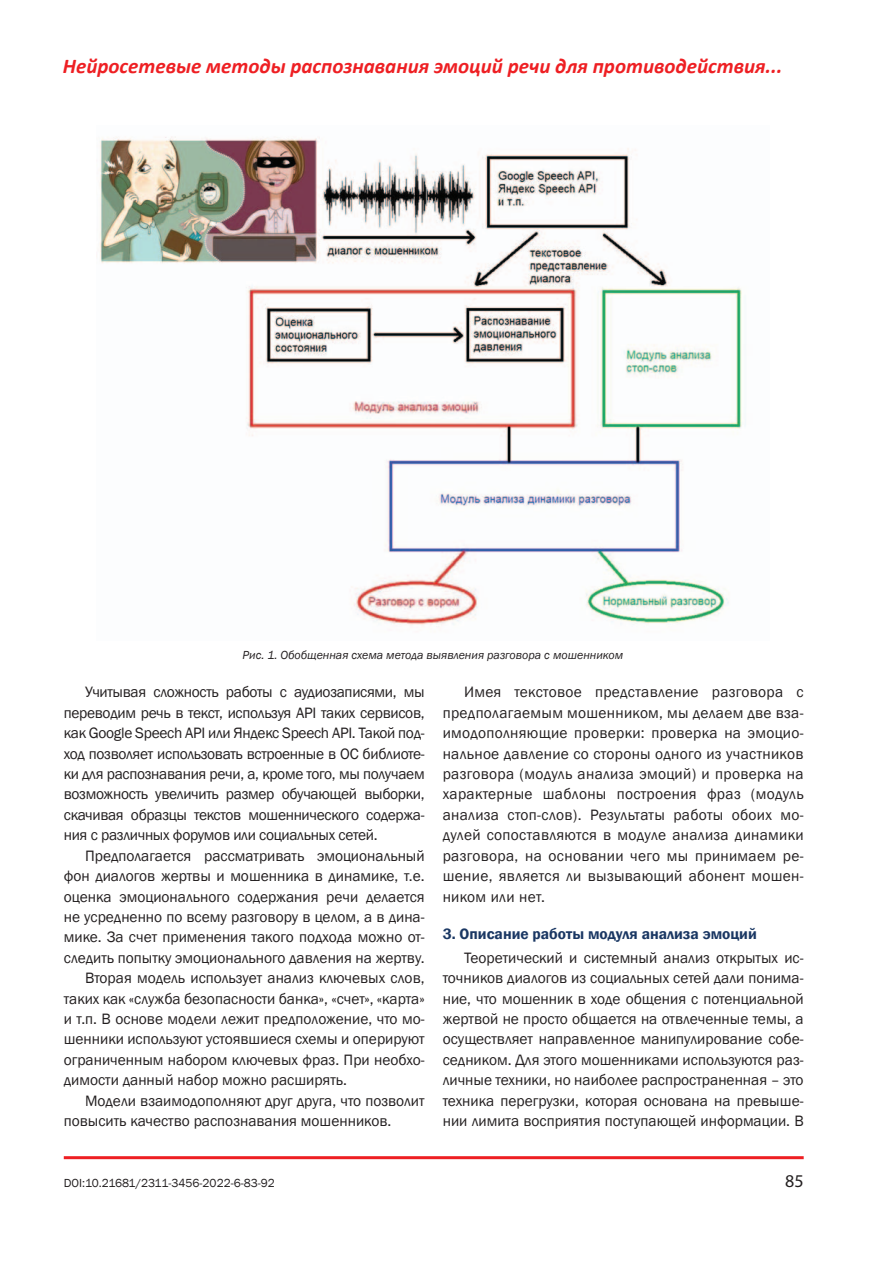
<style>
.page{position:relative;width:893px;height:1263px;background:#fff}
.page>*{position:absolute;margin:0;border:0;box-sizing:border-box;transform-origin:0 0}
.t1{font:italic 700 21px "Calibri";color:#ee1f23}
.t2{font:18px "Myriad Pro";color:#231f20}
.t3{font:15.45px/20.4px "Franklin Gothic";color:#231f20;text-align:justify}
.t4{font:600 15.45px "Franklin Gothic";color:#1a3763}
.t5{font:italic 12px "Franklin Gothic";color:#231f20}
.t6{font:12px "Franklin Gothic";color:#231f20}
</style>
<div class="page">
<hr style="left:64px;top:1156px;width:740px;height:3px;background:#ee1f23">
<img style="left:96px;top:136px;width:650px;height:490px">
<h1 class="t1" style="left:63px;top:53px;width:721px">Нейросетевые методы распознавания эмоций речи для противодействия...</h1>
<h1 class="t1" style="left:64px;top:52px;width:101px">УДК 004.94</h1>
<p class="t5" style="left:242px;top:647px;width:382px">Рис. 1. Обобщенная схема метода выявления разговора с мошенником</p>
<p class="t3" style="left:64px;top:682px;width:362px;text-indent:21px">Учитывая сложность работы с аудиозаписями, мы переводим речь в текст, используя API таких сервисов, как Google Speech API или Яндекс Speech API. Такой под&shy;ход позволяет использовать встроенные в ОС библиоте&shy;ки для распознавания речи, а, кроме того, мы получаем возможность увеличить размер обучающей выборки, скачивая образцы текстов мошеннического содержа&shy;ния с различных форумов или социальных сетей.</p>
<p class="t3" style="left:85px;top:846px;width:341px">Предполагается рассматривать эмоциональный</p>
<p class="t3" style="left:64px;top:866px;width:362px">фон диалогов жертвы и мошенника в динамике, т.е.</p>
<p class="t3" style="left:64px;top:886px;width:362px">оценка эмоционального содержания речи делается</p>
<p class="t3" style="left:64px;top:907px;width:362px">не усредненно по всему разговору в целом, а в дина-</p>
<p class="t3" style="left:64px;top:927px;width:362px">мике. За счет применения такого подхода можно от-</p>
<p class="t3" style="left:64px;top:948px;width:362px">следить попытку эмоционального давления на жертву.</p>
<p class="t3" style="left:85px;top:968px;width:341px">Вторая модель использует анализ ключевых слов,</p>
<p class="t3" style="left:64px;top:988px;width:362px">таких как «служба безопасности банка», «счет», «карта»</p>
<p class="t3" style="left:64px;top:1009px;width:362px">и т.п. В основе модели лежит предположение, что мо-</p>
<p class="t3" style="left:64px;top:1029px;width:362px">шенники используют устоявшиеся схемы и оперируют</p>
<p class="t3" style="left:64px;top:1050px;width:362px">ограниченным набором ключевых фраз. При необхо-</p>
<p class="t3" style="left:64px;top:1070px;width:285px">димости данный набор можно расширять.</p>
<p class="t3" style="left:85px;top:1090px;width:341px">Модели взаимодополняют друг друга, что позволит</p>
<p class="t3" style="left:64px;top:1111px;width:329px">повысить качество распознавания мошенников.</p>
<p class="t3" style="left:443px;top:682px;width:362px;text-indent:21px">Имея текстовое представление разговора с предполагаемым мошенником, мы делаем две вза&shy;имодополняющие проверки: проверка на эмоцио&shy;нальное давление со стороны одного из участников разговора (модуль анализа эмоций) и проверка на характерные шаблоны построения фраз (модуль анализа стоп-слов). Результаты работы обоих мо&shy;дулей сопоставляются в модуле анализа динамики разговора, на основании чего мы принимаем ре&shy;шение, является ли вызывающий абонент мошен&shy;ником или нет.</p>
<p class="t4" style="left:443px;top:924px;width:316px">3. Описание работы модуля анализа эмоций</p>
<p class="t3" style="left:443px;top:948px;width:362px;text-indent:21px">Теоретический и системный анализ открытых ис&shy;точников диалогов из социальных сетей дали понима&shy;ние, что мошенник в ходе общения с потенциальной жертвой не просто общается на отвлеченные темы, а осуществляет направленное манипулирование собе&shy;седником. Для этого мошенниками используются раз&shy;личные техники, но наиболее распространенная – это техника перегрузки, которая основана на превыше&shy;нии лимита восприятия поступающей информации. В</p>
<p class="t6" style="left:64px;top:1176px;width:213px">DOI:10.21681/2311-3456-2022-6-83-92</p>
<p class="t2" style="left:785px;top:1169px;width:20px">85</p>
</div>
